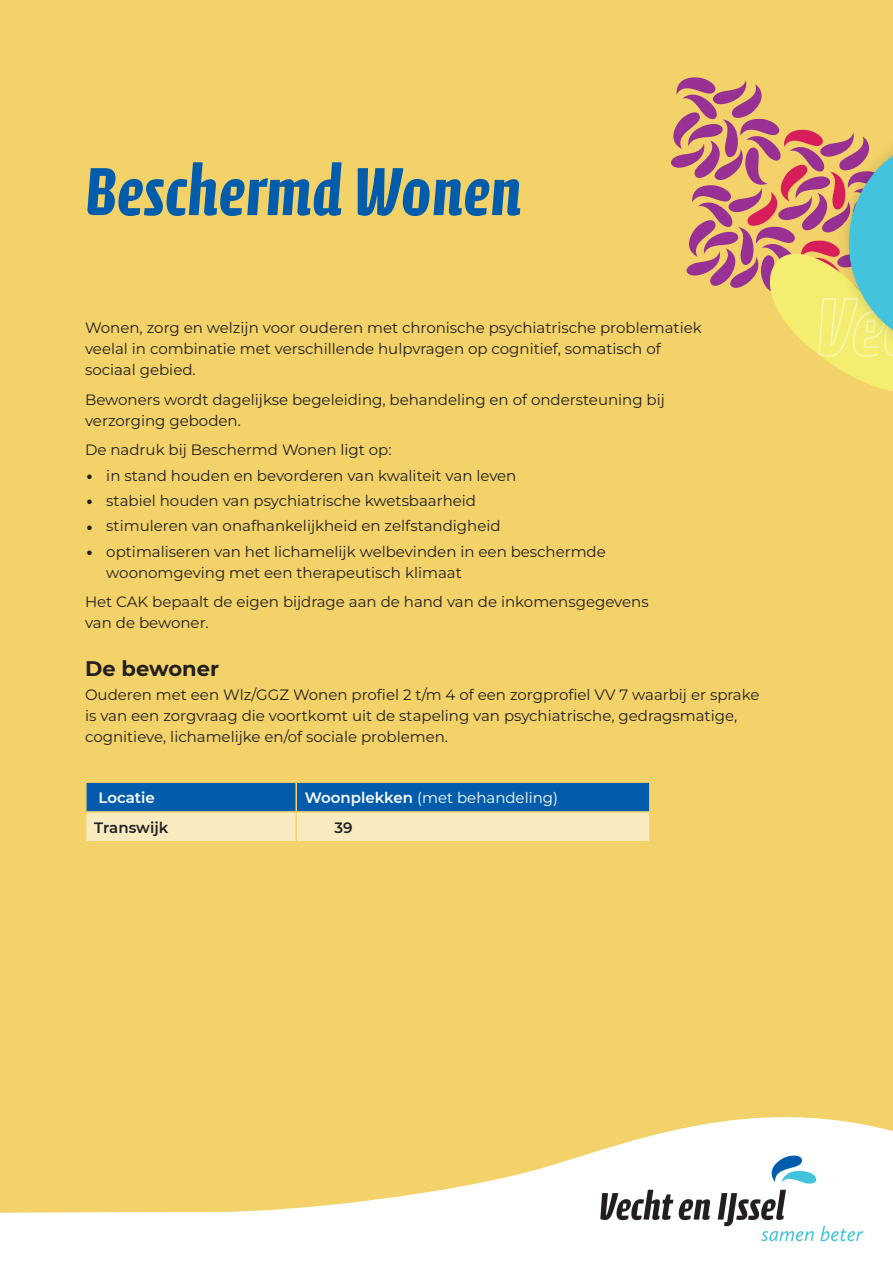
<style>
.page{position:relative;width:893px;height:1263px;background:#f3d269}
.page>*{position:absolute;margin:0;border:0;box-sizing:border-box;transform-origin:0 0}
.t1{font:700 69px "Calcite Pro";color:#015dab}
.t2{font:700 21px "Montserrat";color:#231f20}
.t3{font:15px/21px "Montserrat";color:#231f20}
.t4{font:15px "Montserrat";color:#fff}
.t5{font:600 15px "Montserrat";color:#231f20}
.t6{font:600 15px "Montserrat";color:#fff}
.s1{font-size:30px}
.s2{font-weight:600}
</style>
<div class="page">
<svg style="left:670px;top:77px;width:223px;height:314px"></svg>
<svg style="left:0;top:1117px;width:893px;height:146px;fill:#fff"></svg>
<svg style="left:820px;top:1226px;width:43px;height:15px"></svg>
<svg style="left:600px;top:1190px;width:73px;height:30px;background:#959393"></svg>
<svg style="left:679px;top:1199px;width:31px;height:21px"></svg>
<svg style="left:718px;top:1190px;width:96px;height:51px;background:#cacfd0"></svg>
<svg style="left:764px;top:1155px;width:53px;height:29px;background:#a3d0e5"></svg>
<svg style="left:87px;top:783px;width:562px;height:58px;background:#7ca3b5"></svg>
<hr style="left:295px;top:783px;width:2px;height:28px;background:#f3d269">
<hr style="left:85px;top:811px;width:211px;height:2px;background:#f3d269">
<hr style="left:296px;top:811px;width:355px;height:2px;background:#f3d269">
<hr style="left:295px;top:813px;width:2px;height:28px;background:#f3d269">
<h1 class="t1" style="left:85px;top:152px;width:438px">Beschermd Wonen</h1>
<p class="t3" style="left:85px;top:317px;width:618px">Wonen, zorg en welzijn voor ouderen met chronische psychiatrische problematiek veelal in combinatie met verschillende hulpvragen op cognitief, somatisch of sociaal gebied.</p>
<p class="t3" style="left:85px;top:389px;width:581px">Bewoners wordt dagelijkse begeleiding, behandeling en of ondersteuning bij verzorging geboden.</p>
<p class="t3" style="left:85px;top:439px;width:308px">De nadruk bij Beschermd Wonen ligt op:</p>
<p class="t3" style="left:85px;top:464px;width:433px"><span class="s1">•</span> in stand houden en bevorderen van kwaliteit van leven</p>
<p class="t3" style="left:85px;top:490px;width:393px"><span class="s1">•</span> stabiel houden van psychiatrische kwetsbaarheid</p>
<p class="t3" style="left:85px;top:515px;width:417px"><span class="s1">•</span> stimuleren van onafhankelijkheid en zelfstandigheid</p>
<p class="t3" style="left:106px;top:540px;width:501px;text-indent:-21px"><span class="s1">•</span> optimaliseren van het lichamelijk welbevinden in een beschermde woonomgeving met een therapeutisch klimaat</p>
<p class="t3" style="left:85px;top:591px;width:565px">Het CAK bepaalt de eigen bijdrage aan de hand van de inkomensgegevens van de bewoner.</p>
<h2 class="t2" style="left:85px;top:653px;width:136px">De bewoner</h2>
<p class="t3" style="left:85px;top:683px;width:676px">Ouderen met een Wlz/GGZ Wonen profiel 2 t/m 4 of een zorgprofiel VV 7 waarbij er sprake is van een zorgvraag die voortkomt uit de stapeling van psychiatrische, gedragsmatige, cognitieve, lichamelijke en/of sociale problemen.</p>
<p class="t6" style="left:98px;top:787px;width:58px">Locatie</p>
<p class="t4" style="left:305px;top:787px;width:255px"><span class="s2">Woonplekken</span> (met behandeling)</p>
<p class="t5" style="left:94px;top:817px;width:76px">Transwijk</p>
<p class="t5" style="left:334px;top:817px;width:20px">39</p>
</div>
